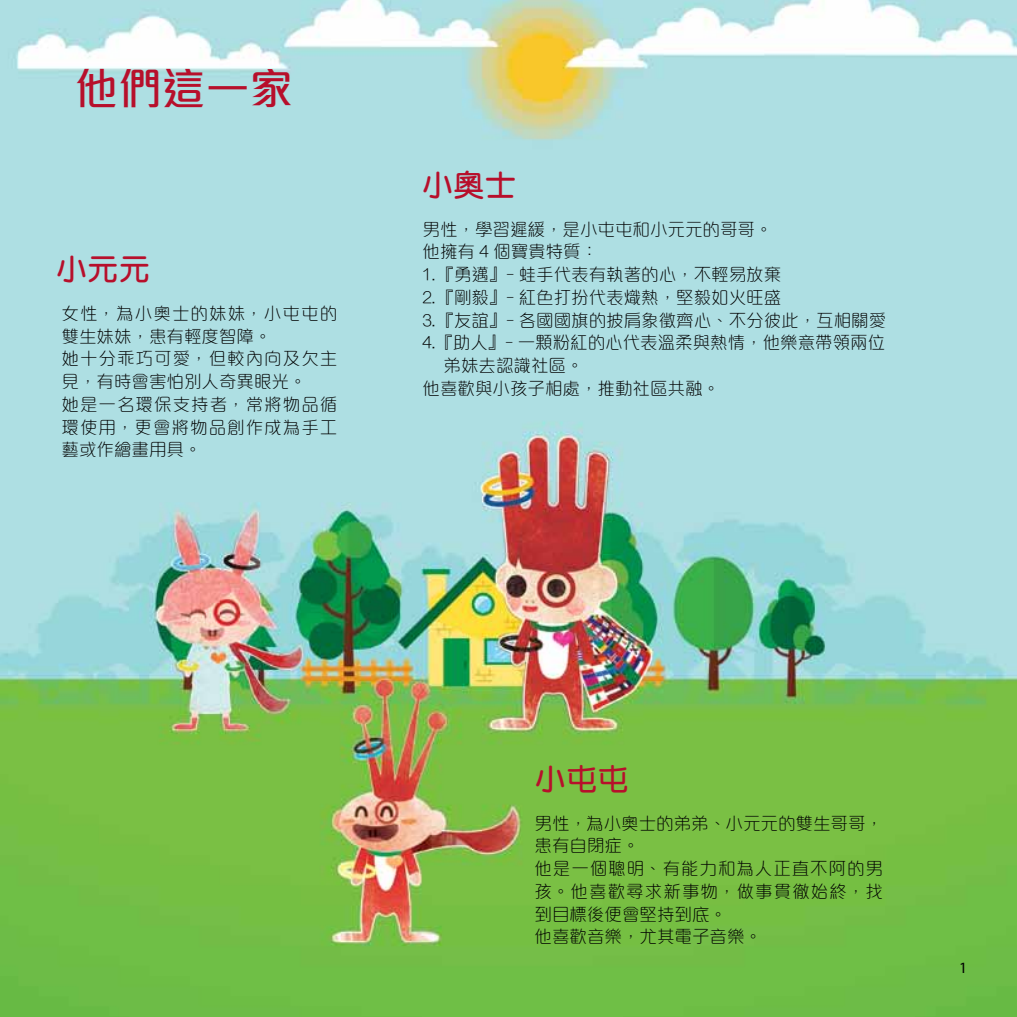
<style>
.page{position:relative;width:1017px;height:1017px;background:#fff}
.page>*{position:absolute;margin:0;border:0;box-sizing:border-box;transform-origin:0 0}
.t1{font:500 43.75px "M Elle HK";color:#b70f2b}
.t2{font:600 31.5px "M Yuen HK";color:#b70f2b}
.t3{font:300 17.5px/22.8px "M Elle HK";color:#000}
.t4{font:300 17.5px/22.8px "M Elle HK";letter-spacing:.06em;color:#000}
.t5{font:15.75px "Myriad Pro";color:#000}
</style>
<div class="page">
<img style="left:0;top:0;width:1017px;height:1017px">
<h1 class="t1" style="left:74px;top:67px;width:220px">他們這一家</h1>
<h2 class="t2" style="left:56px;top:254px;width:96px">小元元</h2>
<p class="t4" style="left:61px;top:302px;width:277px">女性，為小奧士的妹妹，小屯屯的雙生妹妹，患有輕度智障。<br>她十分乖巧可愛，但較內向及欠主見，有時會害怕別人奇異眼光。<br>她是一名環保支持者，常將物品循環使用，更會將物品創作成為手工藝或作繪畫用具。</p>
<h2 class="t2" style="left:422px;top:169px;width:96px">小奧士</h2>
<p class="t3" style="left:422px;top:217px;width:351px">男性，學習遲緩，是小屯屯和小元元的哥哥。他擁有 4 個寶貴特質：</p>
<p class="t3" style="left:422px;top:263px;width:360px">1. 『勇邁』- 蛙手代表有執著的心，不輕易放棄</p>
<p class="t3" style="left:422px;top:286px;width:360px">2. 『剛毅』- 紅色打扮代表熾熱，堅毅如火旺盛</p>
<p class="t3" style="left:422px;top:308px;width:465px">3. 『友誼』- 各國國旗的披肩象徵齊心、不分彼此，互相關愛</p>
<p class="t3" style="left:422px;top:331px;width:464px">4.『助人』- 一顆粉紅的心代表溫柔與熱情，他樂意帶領兩位</p>
<p class="t3" style="left:443px;top:354px;width:141px">弟妹去認識社區。</p>
<p class="t3" style="left:422px;top:377px;width:299px">他喜歡與小孩子相處，推動社區共融。</p>
<h2 class="t2" style="left:535px;top:763px;width:96px">小屯屯</h2>
<p class="t3" style="left:535px;top:811px;width:350px">男性，為小奧士的弟弟、小元元的雙生哥哥，患有自閉症。<br>他是一個聰明、有能力和為人正直不阿的男孩。他喜歡尋求新事物，做事貫徹始終，找到目標後便會堅持到底。<br>他喜歡音樂，尤其電子音樂。</p>
<p class="t5" style="left:959px;top:958px;width:10px">1</p>
</div>
